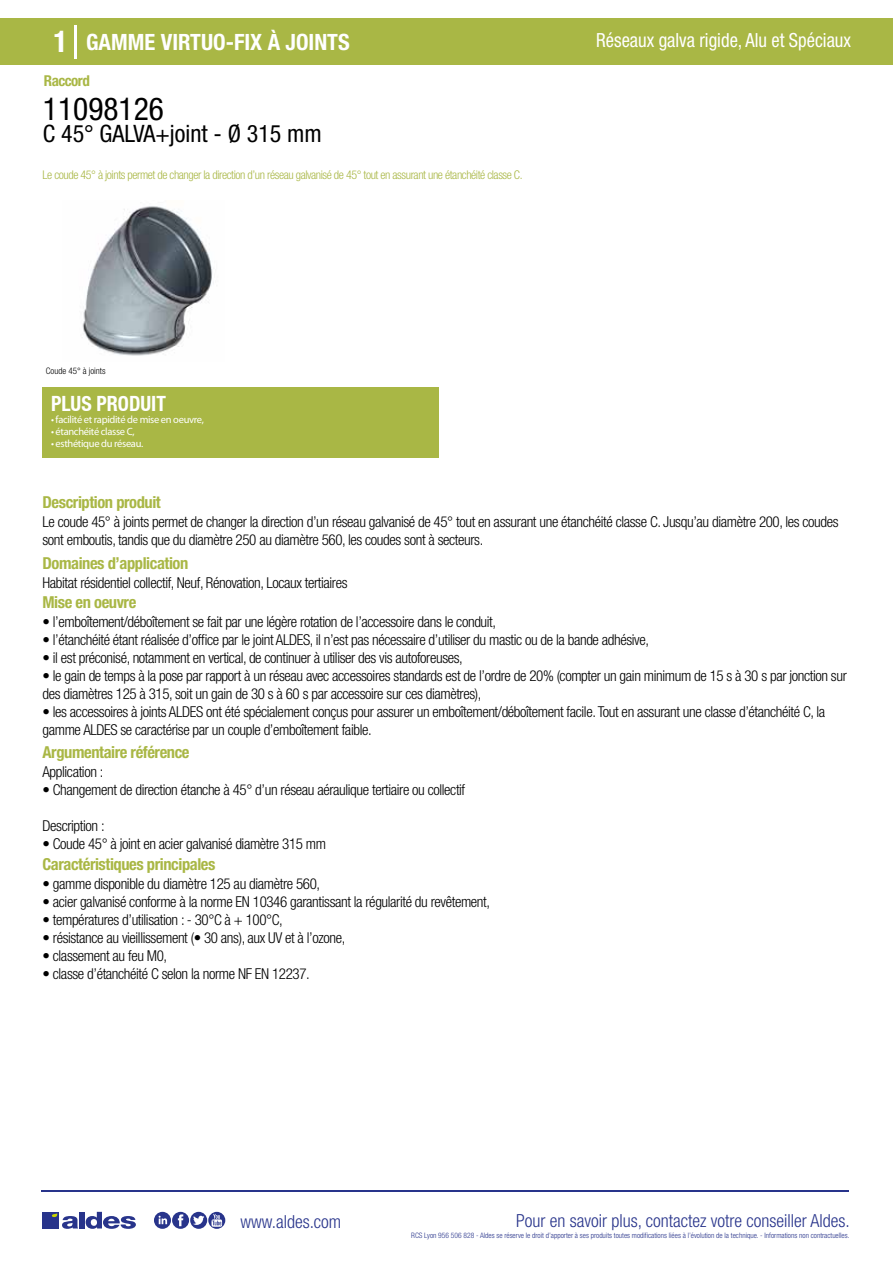
<style>
.page{position:relative;width:893px;height:1263px;background:#fff}
.page>*{position:absolute;margin:0;border:0;box-sizing:border-box;transform-origin:0 0}
.t1{font:condensed 31.5px "Helvetica Neue LT Std";color:#000}
.t2{font:condensed 24px "Helvetica Neue LT Std";color:#000}
.t3{font:700 condensed 22.5px "Helvetica Neue LT Std";color:#fff}
.t4{font:700 condensed 21px "Helvetica Neue";color:#fff;scale:.95 1}
.t5{font:condensed 19.5px "Helvetica Neue LT Std";color:#fff;scale:.95 1}
.t6{font:300 condensed 18px "Helvetica Neue";color:#28348b}
.t7{font:700 condensed 16.5px "Helvetica Neue LT Std";letter-spacing:-.025em;color:#a9b745}
.t8{font:300 condensed 15px/18px "Helvetica Neue LT Std";letter-spacing:-.025em;color:#000}
.t9{font:700 condensed 15px "Helvetica Neue LT Std";letter-spacing:-.035em;color:#a9b745}
.t10{font:300 condensed 12px "Helvetica Neue LT Std";letter-spacing:-.035em;color:#a9b745}
.t11{font:10.5px "Myriad Pro";letter-spacing:-.03em;color:#fff}
.t12{font:300 condensed 9px "Helvetica Neue";color:#000}
.t13{font:300 condensed 7.5px "Helvetica Neue";color:#28348b}
.s1{font-size:30px}
</style>
<div class="page">
<div style="left:0;top:18px;width:893px;height:46px;background:#a9b745"></div>
<div style="left:43px;top:387px;width:396px;height:70px;background:#a9b745"></div>
<hr style="left:74px;top:25px;width:2px;height:33px;background:#fff">
<svg style="left:82px;top:206px;width:132px;height:150px"></svg>
<hr style="left:41px;top:1190px;width:808px;height:1px;background:#28348b">
<svg style="left:154px;top:1212px;width:71px;height:17px"></svg>
<div style="left:42px;top:1212px;width:17px;height:16px;background:#28348b"></div>
<div style="left:79px;top:1212px;width:5px;height:16px;background:#28348b"></div>
<svg style="left:86px;top:1212px;width:50px;height:17px"></svg>
<svg style="left:52px;top:1213px;width:26px;height:16px"></svg>
<h3 class="t3" style="left:54px;top:28px;width:298px"><span class="s1">1</span> GAMME VIRTUO-FIX À JOINTS</h3>
<h3 class="t5" style="left:596px;top:29px;width:270px">Réseaux galva rigide, Alu et Spéciaux</h3>
<p class="t9" style="left:44px;top:71px;width:47px">Raccord</p>
<h1 class="t1" style="left:43px;top:91px;width:122px">11098126</h1>
<h2 class="t2" style="left:43px;top:120px;width:280px">C 45° GALVA+joint - Ø 315 mm</h2>
<p class="t10" style="left:43px;top:167px;width:482px">Le coude 45° à joints permet de changer la direction d’un réseau galvanisé de 45° tout en assurant une étanchéité classe C.</p>
<p class="t12" style="left:46px;top:365px;width:61px">Coude 45° à joints</p>
<h3 class="t4" style="left:51px;top:391px;width:122px">PLUS PRODUIT</h3>
<p class="t11" style="left:51px;top:413px;width:154px">• facilité et rapidité de mise en oeuvre,</p>
<p class="t11" style="left:51px;top:425px;width:85px">• étanchéité classe C,</p>
<p class="t11" style="left:51px;top:437px;width:94px">• esthétique du réseau.</p>
<p class="t7" style="left:43px;top:492px;width:120px">Description produit</p>
<p class="t8" style="left:43px;top:513px;width:798px">Le coude 45° à joints permet de changer la direction d’un réseau galvanisé de 45° tout en assurant une étanchéité classe C. Jusqu’au diamètre 200, les coudes sont emboutis, tandis que du diamètre 250 au diamètre 560, les coudes sont à secteurs.</p>
<p class="t8" style="left:43px;top:573px;width:307px">Habitat résidentiel collectif, Neuf, Rénovation, Locaux tertiaires</p>
<p class="t8" style="left:43px;top:613px;width:455px">• l’emboîtement/déboîtement se fait par une légère rotation de l’accessoire dans le conduit,</p>
<p class="t8" style="left:43px;top:631px;width:608px">• l’étanchéité étant réalisée d’office par le joint ALDES, il n’est pas nécessaire d’utiliser du mastic ou de la bande adhésive,</p>
<p class="t8" style="left:43px;top:649px;width:422px">• il est préconisé, notamment en vertical, de continuer à utiliser des vis autoforeuses,</p>
<p class="t8" style="left:43px;top:667px;width:806px">• le gain de temps à la pose par rapport à un réseau avec accessoires standards est de l’ordre de 20% (compter un gain minimum de 15 s à 30 s par jonction sur des diamètres 125 à 315, soit un gain de 30 s à 60 s par accessoire sur ces diamètres),</p>
<p class="t8" style="left:43px;top:703px;width:784px">• les accessoires à joints ALDES ont été spécialement conçus pour assurer un emboîtement/déboîtement facile. Tout en assurant une classe d’étanchéité C, la gamme ALDES se caractérise par un couple d’emboîtement faible.</p>
<p class="t7" style="left:43px;top:553px;width:147px">Domaines d’application</p>
<p class="t7" style="left:43px;top:592px;width:95px">Mise en oeuvre</p>
<p class="t7" style="left:43px;top:742px;width:149px">Argumentaire référence</p>
<p class="t8" style="left:43px;top:763px;width:62px">Application :</p>
<p class="t8" style="left:43px;top:781px;width:424px">• Changement de direction étanche à 45° d’un réseau aéraulique tertiaire ou collectif</p>
<p class="t8" style="left:43px;top:817px;width:64px">Description :</p>
<p class="t8" style="left:43px;top:835px;width:285px">• Coude 45° à joint en acier galvanisé diamètre 315 mm</p>
<p class="t7" style="left:43px;top:854px;width:174px">Caractéristiques principales</p>
<p class="t8" style="left:43px;top:875px;width:279px">• gamme disponible du diamètre 125 au diamètre 560,</p>
<p class="t8" style="left:43px;top:893px;width:449px">• acier galvanisé conforme à la norme EN 10346 garantissant la régularité du revêtement,</p>
<p class="t8" style="left:43px;top:911px;width:242px">• températures d’utilisation : - 30°C à + 100°C,</p>
<p class="t8" style="left:43px;top:929px;width:304px">• résistance au vieillissement (• 30 ans), aux UV et à l’ozone,</p>
<p class="t8" style="left:43px;top:947px;width:126px">• classement au feu M0,</p>
<p class="t8" style="left:43px;top:965px;width:269px">• classe d’étanchéité C selon la norme NF EN 12237.</p>
<p class="t6" style="left:240px;top:1211px;width:102px">www.aldes.com</p>
<p class="t6" style="left:516px;top:1211px;width:335px">Pour en savoir plus, contactez votre conseiller Aldes.</p>
<p class="t13" style="left:411px;top:1230px;width:440px">RCS Lyon 956 506 828 - Aldes se réserve le droit d’apporter à ses produits toutes modifications liées à l’évolution de la technique. - Informations non contractuelles.</p>
</div>
